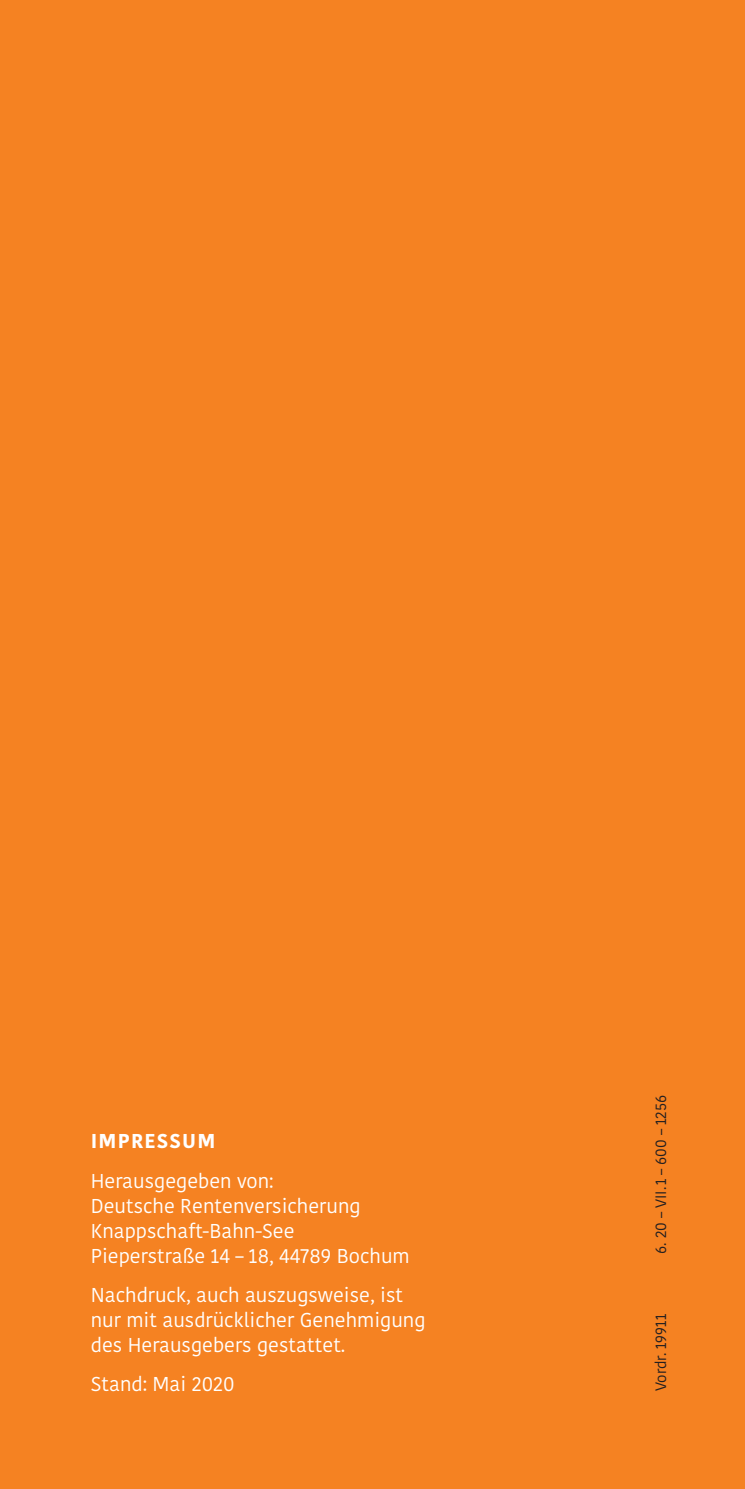
<style>
.page{position:relative;width:745px;height:1489px;background:#fff}
.page>*{position:absolute;margin:0;border:0;box-sizing:border-box;transform-origin:0 0}
.t1{font:20px/25px "Kohinoor KBS";color:#fff}
.t2{font:700 20px "Kohinoor KBS";letter-spacing:.06em;color:#fff}
.t3{font:15px "Kohinoor KBS";color:#231f20}
</style>
<div class="page">
<div style="left:0;top:0;width:744px;height:1488px;background:#f58222"></div>
<p class="t2" style="left:91px;top:1128px;width:126px">IMPRESSUM</p>
<p class="t1" style="left:91px;top:1168px;width:320px">Herausgegeben von:<br>Deutsche Rentenversicherung<br>Knappschaft-Bahn-See<br>Pieperstraße 14 – 18, 44789 Bochum</p>
<p class="t1" style="left:91px;top:1282px;width:336px">Nachdruck, auch auszugsweise, ist nur mit ausdrücklicher Genehmigung des Herausgebers gestattet.</p>
<p class="t1" style="left:91px;top:1371px;width:145px">Stand: Mai 2020</p>
<p class="t3" style="left:651px;top:1253px;width:160px;rotate:-90deg">6. 20 – VII.1 – 600 – 1256</p>
<p class="t3" style="left:651px;top:1390px;width:79px;rotate:-90deg">Vordr. 19911</p>
</div>
